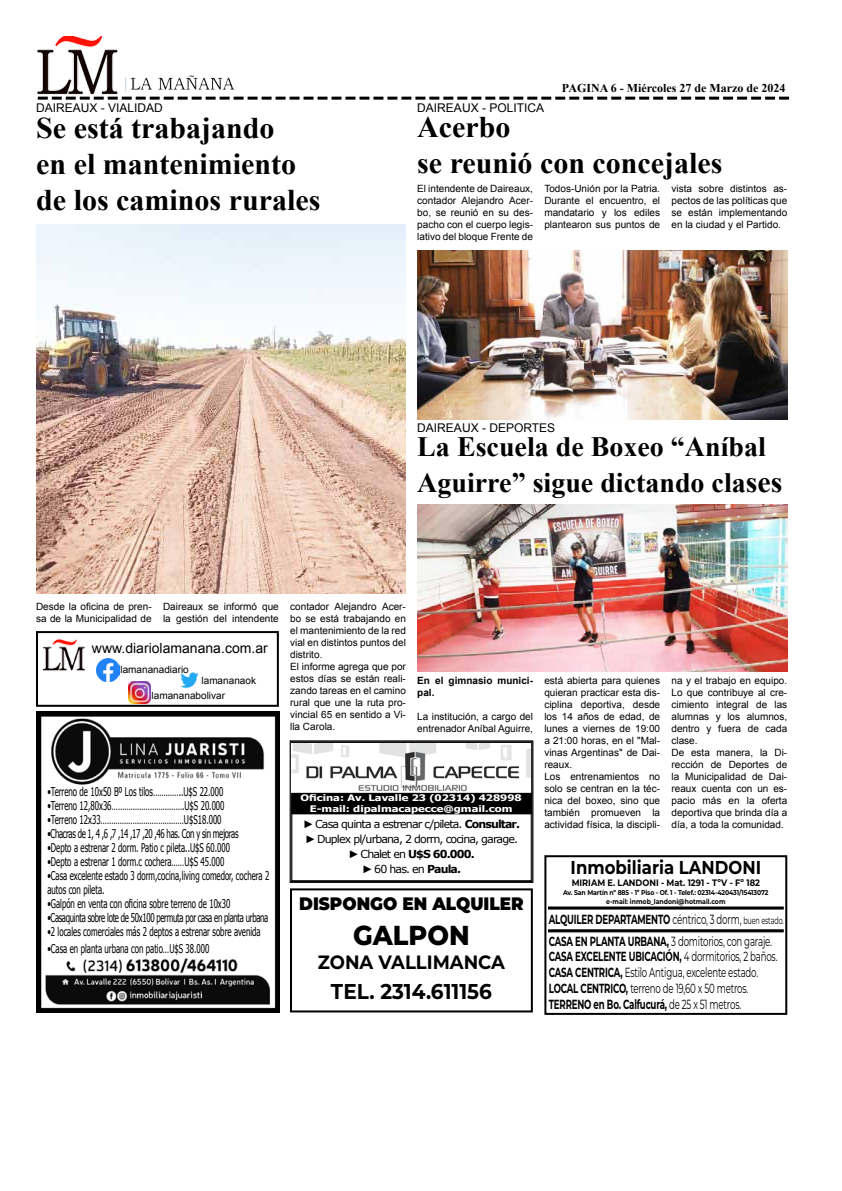
<style>
.page{position:relative;width:842px;height:1191px;background:#fff}
.page>*{position:absolute;margin:0;border:0;box-sizing:border-box;transform-origin:0 0}
.t1{font:700 30px/36px "Times New Roman";color:#000}
.t2{font:700 28px/36px "Times New Roman";color:#000}
.t3{font:800 27.4px "Montserrat";color:#000;scale:.93 1}
.t4{font:700 21.4px "Montserrat";color:#000;scale:.93 1}
.t5{font:700 19.3px "Montserrat";color:#000;scale:.93 1}
.t6{font:700 18.6px "Montserrat";color:#000;scale:.88 1}
.t7{font:900 18px "Montserrat";color:#000;scale:.93 1}
.t8{font:14px "Arial";color:#000}
.t9{font:13.2px/15.9px "Montserrat";letter-spacing:-.02em;color:#000;scale:.65 1}
.t10{font:700 13.2px "Montserrat";letter-spacing:-.02em;color:#000;scale:.65 1}
.t11{font:12.1px/14px "Tahoma";color:#000;scale:.65 1}
.t12{font:12.1px "Tahoma";letter-spacing:-.04em;color:#000;scale:.65 1}
.t13{font:12px "Arial";color:#000}
.t14{font:700 12px "Times New Roman";color:#000}
.t15{font:11px/15px "Verdana";letter-spacing:-.08em;color:#000;text-align:center}
.t16{font:10px/12px "Arial";color:#000}
.t17{font:700 10px/12px "Arial";color:#000}
.t18{font:700 9.3px "Montserrat";color:#000;scale:.88 1}
.t19{font:700 9px/10.8px "Tahoma";color:#fff;text-align:center;scale:1.25 1}
.t20{font:700 7px/9.3px "Montserrat";letter-spacing:-.02em;color:#000;text-align:center;scale:.88 1}
.s1{font-size:30px}
.s2{font-family:"Arial"}
.s3{font-weight:700}
.s4{font-weight:400}
.s5{font-weight:400;font-size:9.9px}
</style>
<div class="page">
<img style="left:37px;top:36px;width:198px;height:59px">
<svg style="left:38px;top:97px;width:751px;height:3px"></svg>
<img style="left:37px;top:711px;width:243px;height:301px">
<div style="left:47px;top:790px;width:222px;height:164px;background:#fff"></div>
<div style="left:48px;top:894px;width:222px;height:61px;background:#fff"></div>
<div style="left:548px;top:906px;width:235px;height:3px;background:#000;border:1px solid #000"></div>
<div style="left:544px;top:855px;width:243px;height:160px;border:2px solid #000"></div>
<div style="left:548px;top:929px;width:235px;height:3px;background:#000;border:1px solid #000"></div>
<svg style="left:290px;top:740px;width:243px;height:142px"></svg>
<div style="left:292px;top:742px;width:239px;height:139px;border:1px solid #000"></div>
<img style="left:291px;top:743px;width:240px;height:50px">
<div style="left:292px;top:793px;width:239px;height:21px;background:#000"></div>
<div style="left:290px;top:888px;width:243px;height:124px;border:2px solid #000"></div>
<img style="left:417px;top:505px;width:370px;height:166px">
<img style="left:417px;top:250px;width:370px;height:169px">
<img style="left:37px;top:224px;width:369px;height:369px">
<img style="left:42px;top:639px;width:43px;height:31px">
<div style="left:36px;top:631px;width:243px;height:76px;border:2px solid #000"></div>
<img style="left:97px;top:658px;width:22px;height:23px">
<img style="left:129px;top:681px;width:22px;height:22px">
<img style="left:180px;top:672px;width:19px;height:17px">
<p class="t13" style="left:36px;top:100px;width:128px">DAIREAUX - VIALIDAD</p>
<h1 class="t1" style="left:36px;top:109px;width:286px">Se está trabajando<br>en el mantenimiento de los caminos rurales</h1>
<p class="t14" style="left:562px;top:79px;width:225px">PAGINA 6 - Miércoles 27 de Marzo de 2024</p>
<p class="t13" style="left:417px;top:100px;width:128px">DAIREAUX - POLITICA</p>
<h1 class="t1" style="left:417px;top:108px;width:307px">Acerbo<br>se reunió con concejales</h1>
<p class="t16" style="left:544px;top:183px;width:117px;text-align:justify">Todos-Unión por la Patria.<br>Durante el encuentro, el mandatario y los ediles plantearon sus puntos de</p>
<p class="t16" style="left:671px;top:183px;width:117px;text-align:justify">vista sobre distintos as&shy;pectos de las políticas que se están implementando en la ciudad y el Partido.</p>
<p class="t16" style="left:417px;top:183px;width:117px;text-align:justify">El intendente de Daireaux, contador Alejandro Acer&shy;bo, se reunió en su des&shy;pacho con el cuerpo legis&shy;lativo del bloque Frente de</p>
<p class="t13" style="left:417px;top:420px;width:139px">DAIREAUX - DEPORTES</p>
<h2 class="t2" style="left:417px;top:428px;width:367px">La Escuela de Boxeo “Aníbal<br>Aguirre” sigue dictando cla<span class="s1">ses</span></h2>
<p class="t16" style="left:36px;top:601px;width:117px">Desde la oficina de pren&shy;sa de la Municipalidad de</p>
<p class="t16" style="left:163px;top:601px;width:117px">Daireaux se informó que la gestión del intendente</p>
<p class="t16" style="left:290px;top:601px;width:117px">contador Alejandro Acer&shy;bo se está trabajando en el mantenimiento de la red vial en distintos puntos del distrito.<br>El informe agrega que por estos días se están reali&shy;zando tareas en el camino rural que une la ruta pro&shy;vincial 65 en sentido a Vi&shy;lla Carola.</p>
<h3 class="t8" style="left:92px;top:638px;width:177px">www.diariolamanana.com.ar</h3>
<p class="t16" style="left:120px;top:663px;width:70px">lamananadiario</p>
<p class="t16" style="left:152px;top:689px;width:75px">lamananabolivar</p>
<p class="t16" style="left:202px;top:674px;width:56px">lamananaok</p>
<p class="t17" style="left:417px;top:674px;width:117px">En el gimnasio munici&shy;pal.</p>
<p class="t16" style="left:417px;top:710px;width:117px">La institución, a cargo del entrenador Aníbal Aguirre,</p>
<p class="t11" style="left:47px;top:784px;width:272px">•Terreno de 10x50 Bº Los tilos…………..U$S 22.000</p>
<p class="t11" style="left:47px;top:798px;width:274px">•Terreno 12,80x36…………………………….U$S 20.000</p>
<p class="t11" style="left:47px;top:812px;width:270px">•Terreno 12x33…………………………………U$S18.000</p>
<p class="t12" style="left:47px;top:825px;width:296px">•Chacras de 1, 4 ,6 ,7 ,14 ,17 ,20 ,46 has. Con y sin mejoras</p>
<p class="t11" style="left:47px;top:840px;width:283px">•Depto a estrenar 2 dorm. Patio c pileta..U$S 60.000</p>
<p class="t11" style="left:47px;top:854px;width:274px">•Depto a estrenar 1 dorm.c cochera……U$S 45.000</p>
<p class="t11" style="left:47px;top:868px;width:343px">•Casa excelente estado 3 dorm,cocina,living comedor, cochera 2 autos con pileta.</p>
<p class="t11" style="left:47px;top:896px;width:283px">•Galpón en venta con oficina sobre terreno de 10x30</p>
<p class="t12" style="left:47px;top:909px;width:342px">•Casaquinta sobre lote de 50x100 permuta por casa en planta urbana</p>
<p class="t11" style="left:47px;top:924px;width:330px">•2 locales comerciales más 2 deptos a estrenar sobre avenida</p>
<p class="t11" style="left:47px;top:941px;width:251px">•Casa en planta urbana con patio…U$S 38.000</p>
<p class="t19" style="left:300px;top:792px;width:179px">Oficina: Av. Lavalle 23 (02314) 428998<br>E-mail: dipalmacapecce@gmail.com</p>
<p class="t15" style="left:303px;top:816px;width:219px"><span class="s2">►</span> Casa quinta a estrenar c/pileta. <span class="s3">Consultar. </span><span class="s2">►</span> Duplex pl/urbana, 2 dorm, cocina, garage. <span class="s2">►</span> Chalet en <span class="s3">U$S 60.000.<br></span><span class="s2">►</span> 60 has. en <span class="s3">Paula.</span></p>
<h3 class="t7" style="left:299px;top:890px;width:243px">DISPONGO EN ALQUILER</h3>
<h3 class="t3" style="left:353px;top:915px;width:127px">GALPON</h3>
<h3 class="t4" style="left:331px;top:976px;width:175px">TEL. 2314.611156</h3>
<h3 class="t5" style="left:318px;top:948px;width:203px">ZONA VALLIMANCA</h3>
<p class="t16" style="left:544px;top:674px;width:117px">está abierta para quienes quieran practicar esta dis&shy;ciplina deportiva, desde los 14 años de edad, de lunes a viernes de 19:00 a 21:00 horas, en el "Mal&shy;vinas Argentinas" de Dai&shy;reaux.<br>Los entrenamientos no solo se centran en la téc&shy;nica del boxeo, sino que también promueven la actividad física, la discipli-</p>
<p class="t16" style="left:671px;top:674px;width:117px">na y el trabajo en equipo.<br>Lo que contribuye al cre&shy;cimiento integral de las alumnas y los alumnos, dentro y fuera de cada clase.<br>De esta manera, la Di&shy;rección de Deportes de la Municipalidad de Dai&shy;reaux cuenta con un es&shy;pacio más en la oferta deportiva que brinda día a día, a toda la comunidad.</p>
<h3 class="t6" style="left:571px;top:854px;width:218px">Inmobiliaria LANDONI</h3>
<p class="t18" style="left:572px;top:875px;width:215px">MIRIAM E. LANDONI - Mat. 1291 - TºV - Fº 182</p>
<p class="t20" style="left:563px;top:887px;width:235px">Av. San Martín nº 885 - 1º Piso - Of. 1 - Telef.: 02314-420431/15413072 e-mail: inmob_landoni@hotmail.com</p>
<h3 class="t10" style="left:549px;top:931px;width:74px">CASA en planta</h3>
<h3 class="t10" style="left:628px;top:931px;width:11px">urbana</h3>
<h3 class="t9" style="left:667px;top:932px;width:163px"><span class="s3">,</span> 3 domitorios, con garaje.</h3>
<h3 class="t10" style="left:549px;top:947px;width:68px">CASA excelente</h3>
<h3 class="t10" style="left:629px;top:947px;width:9px">ubicaci</h3>
<h3 class="t10" style="left:549px;top:910px;width:363px">ALQUILER DEPARTAMENTO <span class="s4">céntrico, 3 dorm,</span> <span class="s5">buen estado.</span></h3>
<h3 class="t9" style="left:549px;top:948px;width:353px;text-indent:117px"><span class="s3">ón,</span> 4 dormitorios, 2 baños.<br><span class="s3">CASA CENTRICA,</span> Estilo Antigua, excelente estado.<br><span class="s3">LOCAL CENTRICO,</span> terreno de 19,60 x 50 metros.<br><span class="s3">TERRENO en Bo. Calfucurá,</span> de 25 x 51 metros.</h3>
</div>
